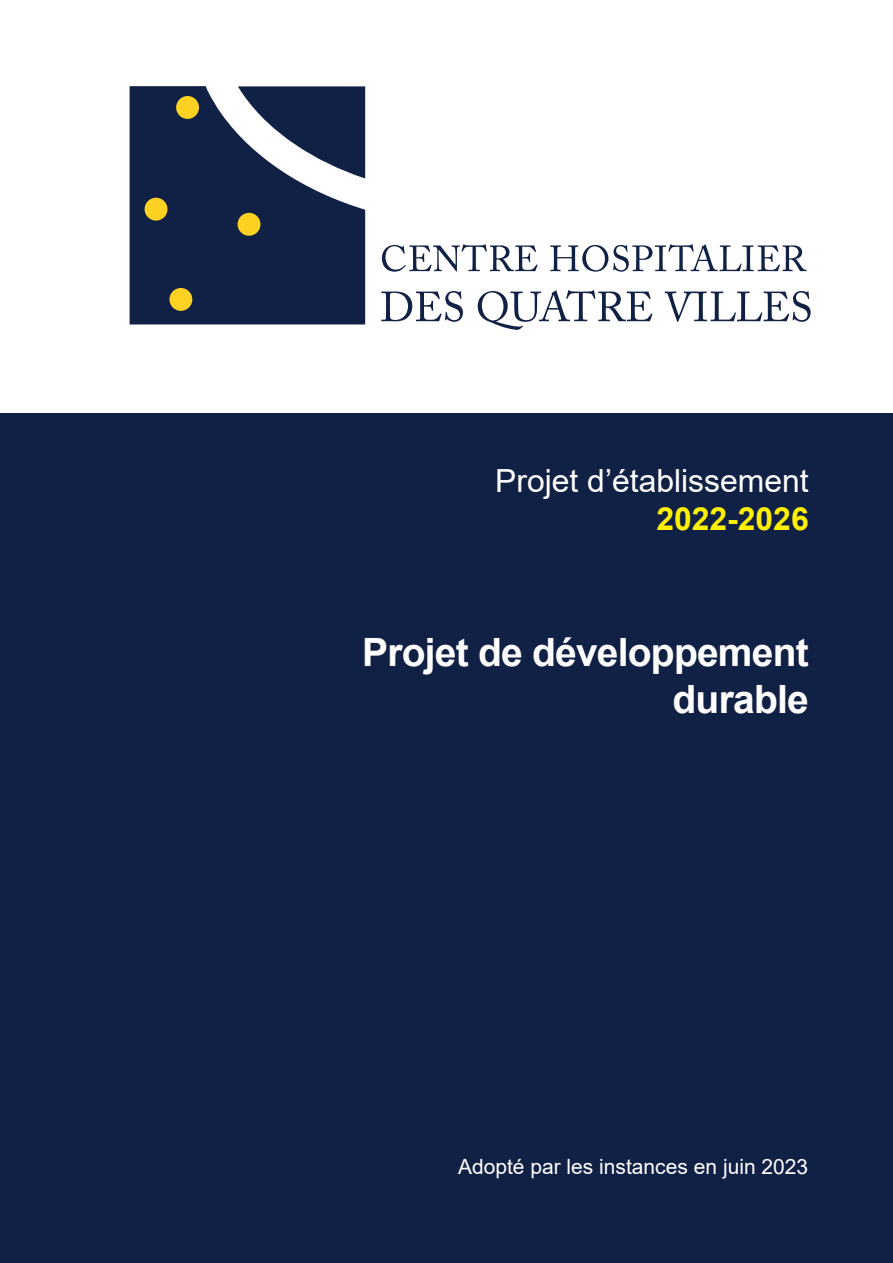
<style>
.page{position:relative;width:893px;height:1263px;background:#fff}
.page>*{position:absolute;margin:0;border:0;box-sizing:border-box;transform-origin:0 0}
.t1{font:700 39px/46.8px "Arial";letter-spacing:-.02em;color:#fff;text-align:right}
.t2{font:31.8px "Arial";color:#fff}
.t3{font:700 31.8px "Arial";color:#fff101}
.t4{font:21px "Arial";color:#fff}
</style>
<div class="page">
<div style="left:0;top:412px;width:893px;height:851px;background:#112145"></div>
<div style="left:130px;top:86px;width:235px;height:238px;background:#112145"></div>
<svg style="left:238px;top:86px;width:127px;height:92px"></svg>
<svg style="left:382px;top:244px;width:155px;height:28px"></svg>
<svg style="left:550px;top:244px;width:256px;height:28px"></svg>
<svg style="left:381px;top:291px;width:82px;height:31px"></svg>
<svg style="left:478px;top:290px;width:174px;height:40px"></svg>
<svg style="left:665px;top:291px;width:146px;height:31px"></svg>
<div style="left:176px;top:96px;width:23px;height:23px;background:#fed222;border-radius:50%"></div>
<div style="left:238px;top:213px;width:22px;height:23px;background:#fed222;border-radius:50%"></div>
<div style="left:145px;top:198px;width:22px;height:23px;background:#fed222;border-radius:50%"></div>
<div style="left:169px;top:288px;width:23px;height:23px;background:#fed222;border-radius:50%"></div>
<h2 class="t2" style="left:495px;top:459px;width:315px">Projet d’établissement</h2>
<h2 class="t3" style="left:656px;top:497px;width:154px">2022-2026</h2>
<h1 class="t1" style="left:362px;top:630px;width:448px">Projet de développement durable</h1>
<p class="t4" style="left:458px;top:1152px;width:352px">Adopté par les instances en juin 2023</p>
</div>
